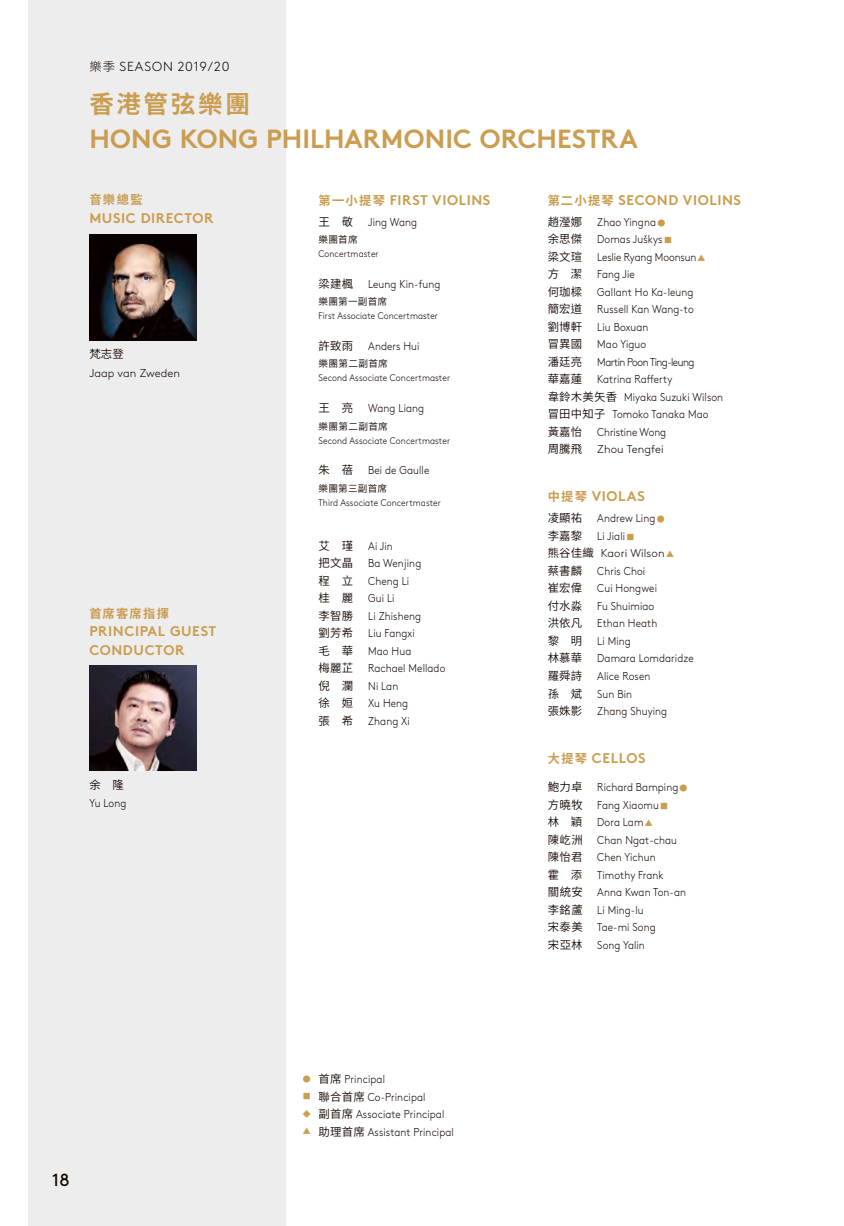
<style>
.page{position:relative;width:844px;height:1226px;background:#fff}
.page>*{position:absolute;margin:0;border:0;box-sizing:border-box;transform-origin:0 0}
.t1{font:700 26.25px "Brown";letter-spacing:.005em;color:#ca9d50}
.t2{font:700 24.5px "Noto Sans CJ Ktc";letter-spacing:.105em;color:#ca9d50}
.t3{font:17.5px "Brown";color:#140700}
.t4{font:700 14px/18.4px "Brown";letter-spacing:.04em;color:#ca9d50}
.t5{font:300 13.12px "Brown";letter-spacing:.06em;color:#140700}
.t6{font:700 12.25px "Noto Sans CJ Ktc";letter-spacing:.115em;color:#ca9d50}
.t7{font:300 11.38px/17.5px "Brown";letter-spacing:.01em;color:#140700;scale:.9 1}
.t8{font:600 11.38px "Noto Sans CJ Ktc";letter-spacing:.02em;color:#140700}
.t9{font:300 11.38px "Brown";letter-spacing:-.01em;color:#140700;scale:.9 1}
.t10{font:300 11.38px "Brown";letter-spacing:.01em;color:#140700}
.t11{font:300 11.38px "Brown";letter-spacing:-.05em;color:#140700;scale:.9 1}
.t12{font:300 9.62px "Brown";letter-spacing:.01em;color:#140700;scale:.9 1}
.t13{font:600 9.62px "Noto Sans CJ Ktc";letter-spacing:.02em;color:#140700}
.s1{font-family:"Noto Sans CJ Ktc";font-size:12.25px}
.s2{font-family:"Noto Sans CJ Ktc";font-weight:600;font-size:7.88px;color:#ca9d50}
.s3{font-family:"Noto Sans CJ Ktc";font-weight:600}
</style>
<div class="page">
<div style="left:28px;top:0;width:257px;height:1225px;background:#ededed"></div>
<img style="left:89px;top:235px;width:107px;height:105px">
<img style="left:89px;top:665px;width:107px;height:105px">
<p class="t5" style="left:89px;top:57px;width:142px"><span class="s1">樂季</span> SEASON 2019/20</p>
<h2 class="t2" style="left:89px;top:90px;width:162px">香港管弦樂團</h2>
<h1 class="t1" style="left:89px;top:117px;width:549px">HONG KONG PHILHARMONIC ORCHESTRA</h1>
<p class="t6" style="left:89px;top:193px;width:55px">音樂總監</p>
<p class="t4" style="left:89px;top:207px;width:126px">MUSIC DIRECTOR</p>
<p class="t8" style="left:89px;top:348px;width:36px">梵志登</p>
<p class="t10" style="left:89px;top:364px;width:92px">Jaap van Zweden</p>
<p class="t6" style="left:89px;top:606px;width:81px">首席客席指揮</p>
<p class="t4" style="left:89px;top:620px;width:128px">PRINCIPAL GUEST<br>CONDUCTOR</p>
<p class="t8" style="left:89px;top:778px;width:36px">余 隆</p>
<p class="t7" style="left:89px;top:793px;width:43px">Yu Long</p>
<p class="t4" style="left:318px;top:189px;width:173px"><span class="s1">第一小提琴</span> FIRST VIOLINS</p>
<p class="t8" style="left:318px;top:215px;width:36px">王 敬</p>
<p class="t7" style="left:368px;top:212px;width:56px">Jing Wang</p>
<p class="t13" style="left:318px;top:234px;width:41px">樂團首席</p>
<p class="t12" style="left:318px;top:247px;width:68px">Concertmaster</p>
<p class="t8" style="left:318px;top:277px;width:36px">梁建楓</p>
<p class="t7" style="left:368px;top:274px;width:82px">Leung Kin-fung</p>
<p class="t13" style="left:318px;top:296px;width:70px">樂團第一副首席</p>
<p class="t12" style="left:318px;top:309px;width:134px">First Associate Concertmaster</p>
<p class="t8" style="left:318px;top:339px;width:36px">許致雨</p>
<p class="t7" style="left:368px;top:336px;width:58px">Anders Hui</p>
<p class="t13" style="left:318px;top:358px;width:71px">樂團第二副首席</p>
<p class="t12" style="left:318px;top:371px;width:147px">Second Associate Concertmaster</p>
<p class="t8" style="left:318px;top:401px;width:36px">王 亮</p>
<p class="t7" style="left:368px;top:398px;width:64px">Wang Liang</p>
<p class="t13" style="left:318px;top:420px;width:71px">樂團第二副首席</p>
<p class="t12" style="left:318px;top:433px;width:147px">Second Associate Concertmaster</p>
<p class="t8" style="left:318px;top:463px;width:36px">朱 蓓</p>
<p class="t7" style="left:368px;top:460px;width:69px">Bei de Gaulle</p>
<p class="t13" style="left:318px;top:483px;width:70px">樂團第三副首席</p>
<p class="t12" style="left:318px;top:495px;width:137px">Third Associate Concertmaster</p>
<p class="t8" style="left:318px;top:539px;width:36px">艾 瑾</p>
<p class="t7" style="left:368px;top:536px;width:29px">Ai Jin</p>
<p class="t8" style="left:318px;top:556px;width:36px">把文晶</p>
<p class="t7" style="left:368px;top:553px;width:60px">Ba Wenjing</p>
<p class="t8" style="left:318px;top:574px;width:36px">程 立</p>
<p class="t7" style="left:368px;top:571px;width:47px">Cheng Li</p>
<p class="t8" style="left:318px;top:591px;width:36px">桂 麗</p>
<p class="t7" style="left:368px;top:588px;width:31px">Gui Li</p>
<p class="t8" style="left:318px;top:609px;width:36px">李智勝</p>
<p class="t7" style="left:368px;top:606px;width:60px">Li Zhisheng</p>
<p class="t8" style="left:318px;top:626px;width:36px">劉芳希</p>
<p class="t7" style="left:368px;top:623px;width:53px">Liu Fangxi</p>
<p class="t8" style="left:318px;top:644px;width:36px">毛 華</p>
<p class="t7" style="left:368px;top:641px;width:49px">Mao Hua</p>
<p class="t8" style="left:318px;top:661px;width:36px">梅麗芷</p>
<p class="t7" style="left:368px;top:658px;width:87px">Rachael Mellado</p>
<p class="t8" style="left:318px;top:679px;width:36px">倪 瀾</p>
<p class="t7" style="left:368px;top:676px;width:35px">Ni Lan</p>
<p class="t8" style="left:318px;top:696px;width:36px">徐 姮</p>
<p class="t7" style="left:368px;top:693px;width:46px">Xu Heng</p>
<p class="t8" style="left:318px;top:714px;width:36px">張 希</p>
<p class="t7" style="left:368px;top:711px;width:48px">Zhang Xi</p>
<p class="t4" style="left:547px;top:189px;width:195px"><span class="s1">第二小提琴</span> SECOND VIOLINS</p>
<p class="t8" style="left:547px;top:215px;width:36px">趙瀅娜</p>
<p class="t7" style="left:597px;top:212px;width:77px">Zhao Yingna <span class="s2">●</span></p>
<p class="t8" style="left:547px;top:232px;width:36px">余思傑</p>
<p class="t7" style="left:597px;top:229px;width:84px">Domas Juškys <span class="s2">■</span></p>
<p class="t8" style="left:547px;top:250px;width:36px">梁文瑄</p>
<p class="t9" style="left:597px;top:248px;width:122px">Leslie Ryang Moonsun <span class="s2">▲</span></p>
<p class="t8" style="left:547px;top:267px;width:36px">方 潔</p>
<p class="t7" style="left:597px;top:264px;width:43px">Fang Jie</p>
<p class="t8" style="left:547px;top:285px;width:36px">何珈樑</p>
<p class="t7" style="left:597px;top:282px;width:108px">Gallant Ho Ka-leung</p>
<p class="t8" style="left:547px;top:302px;width:36px">簡宏道</p>
<p class="t7" style="left:597px;top:299px;width:109px">Russell Kan Wang-to</p>
<p class="t8" style="left:547px;top:320px;width:36px">劉博軒</p>
<p class="t7" style="left:597px;top:317px;width:58px">Liu Boxuan</p>
<p class="t8" style="left:547px;top:337px;width:36px">冒異國</p>
<p class="t7" style="left:597px;top:334px;width:56px">Mao Yiguo</p>
<p class="t8" style="left:547px;top:355px;width:36px">潘廷亮</p>
<p class="t11" style="left:597px;top:353px;width:109px">Martin Poon Ting-leung</p>
<p class="t8" style="left:547px;top:372px;width:36px">華嘉蓮</p>
<p class="t7" style="left:547px;top:369px;width:196px;text-indent:50px">Katrina Rafferty<br><span class="s3">韋鈴木美矢香</span> Miyaka Suzuki Wilson<span class="s3">冒田中知子</span> Tomoko Tanaka Mao</p>
<p class="t8" style="left:547px;top:425px;width:36px">黃嘉怡</p>
<p class="t9" style="left:597px;top:423px;width:78px">Christine Wong</p>
<p class="t8" style="left:547px;top:442px;width:36px">周騰飛</p>
<p class="t10" style="left:597px;top:441px;width:68px">Zhou Tengfei</p>
<p class="t4" style="left:547px;top:486px;width:99px"><span class="s1">中提琴</span> VIOLAS</p>
<p class="t8" style="left:547px;top:512px;width:36px">凌顯祐</p>
<p class="t7" style="left:597px;top:509px;width:76px">Andrew Ling <span class="s2">●</span></p>
<p class="t8" style="left:547px;top:529px;width:36px">李嘉黎</p>
<p class="t7" style="left:547px;top:526px;width:142px;text-indent:50px">Li Jiali <span class="s2">■<br></span><span class="s3">熊谷佳織</span> Kaori Wilson <span class="s2">▲</span></p>
<p class="t8" style="left:547px;top:564px;width:36px">蔡書麟</p>
<p class="t7" style="left:597px;top:561px;width:55px">Chris Choi</p>
<p class="t8" style="left:547px;top:582px;width:36px">崔宏偉</p>
<p class="t7" style="left:597px;top:579px;width:68px">Cui Hongwei</p>
<p class="t8" style="left:547px;top:599px;width:36px">付水淼</p>
<p class="t7" style="left:597px;top:596px;width:65px">Fu Shuimiao</p>
<p class="t8" style="left:547px;top:617px;width:36px">洪依凡</p>
<p class="t7" style="left:597px;top:614px;width:68px">Ethan Heath</p>
<p class="t8" style="left:547px;top:634px;width:36px">黎 明</p>
<p class="t7" style="left:597px;top:631px;width:39px">Li Ming</p>
<p class="t8" style="left:547px;top:652px;width:36px">林慕華</p>
<p class="t7" style="left:597px;top:649px;width:108px">Damara Lomdaridze</p>
<p class="t8" style="left:547px;top:669px;width:36px">羅舜詩</p>
<p class="t7" style="left:597px;top:666px;width:60px">Alice Rosen</p>
<p class="t8" style="left:547px;top:687px;width:36px">孫 斌</p>
<p class="t7" style="left:597px;top:684px;width:40px">Sun Bin</p>
<p class="t8" style="left:547px;top:704px;width:36px">張姝影</p>
<p class="t7" style="left:597px;top:701px;width:79px">Zhang Shuying</p>
<p class="t4" style="left:547px;top:747px;width:100px"><span class="s1">大提琴</span> CELLOS</p>
<p class="t8" style="left:547px;top:780px;width:36px">鮑力卓</p>
<p class="t7" style="left:597px;top:777px;width:102px">Richard Bamping <span class="s2">●</span></p>
<p class="t8" style="left:547px;top:798px;width:37px">方曉牧</p>
<p class="t7" style="left:597px;top:795px;width:80px">Fang Xiaomu <span class="s2">■</span></p>
<p class="t8" style="left:547px;top:815px;width:36px">林 穎</p>
<p class="t7" style="left:597px;top:812px;width:63px">Dora Lam <span class="s2">▲</span></p>
<p class="t8" style="left:547px;top:833px;width:37px">陳屹洲</p>
<p class="t7" style="left:597px;top:830px;width:90px">Chan Ngat-chau</p>
<p class="t8" style="left:547px;top:850px;width:36px">陳怡君</p>
<p class="t7" style="left:597px;top:847px;width:66px">Chen Yichun</p>
<p class="t8" style="left:547px;top:868px;width:36px">霍 添</p>
<p class="t7" style="left:597px;top:865px;width:75px">Timothy Frank</p>
<p class="t8" style="left:547px;top:885px;width:37px">關統安</p>
<p class="t7" style="left:597px;top:882px;width:100px">Anna Kwan Ton-an</p>
<p class="t8" style="left:547px;top:903px;width:37px">李銘蘆</p>
<p class="t7" style="left:597px;top:900px;width:53px">Li Ming-lu</p>
<p class="t8" style="left:547px;top:920px;width:37px">宋泰美</p>
<p class="t7" style="left:597px;top:917px;width:66px">Tae-mi Song</p>
<p class="t8" style="left:547px;top:938px;width:37px">宋亞林</p>
<p class="t7" style="left:597px;top:935px;width:54px">Song Yalin</p>
<h3 class="t3" style="left:52px;top:1166px;width:19px">18</h3>
<p class="t7" style="left:303px;top:1069px;width:93px"><sup>●</sup> <span class="s3">首席</span> Principal</p>
<p class="t7" style="left:303px;top:1087px;width:138px"><sup>■</sup> <span class="s3">聯合首席</span> Co-Principal</p>
<p class="t7" style="left:303px;top:1104px;width:159px"><sup>◆</sup> <span class="s3">副首席</span> Associate Principal</p>
<p class="t7" style="left:303px;top:1122px;width:169px"><sup>▲</sup> <span class="s3">助理首席</span> Assistant Principal</p>
</div>
